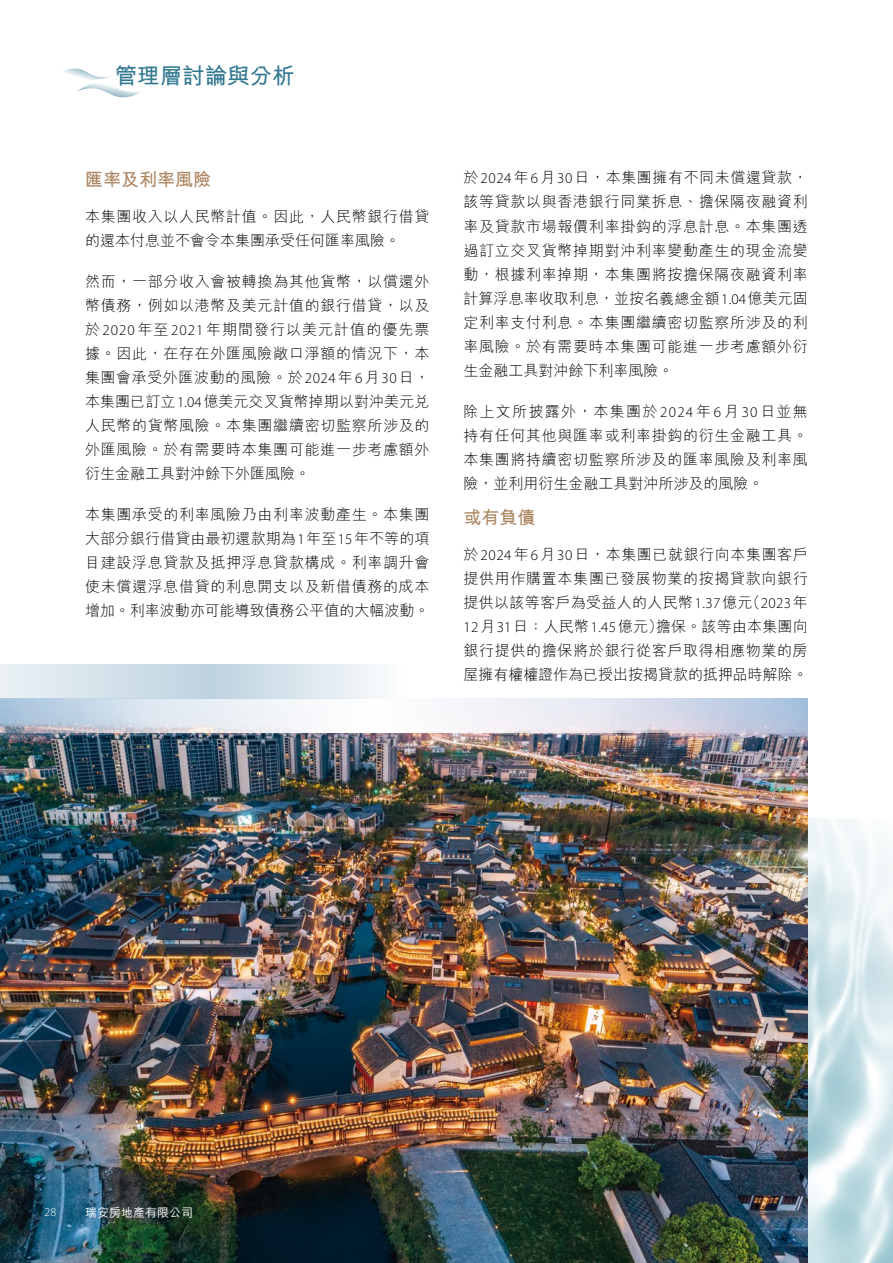
<style>
.page{position:relative;width:893px;height:1263px;background:#fff}
.page>*{position:absolute;margin:0;border:0;box-sizing:border-box;transform-origin:0 0}
.t1{font:700 22.5px "M Hei HK";color:#337992}
.t2{font:700 18px "M Hei HK";color:#ad8663}
.t3{font:300 15px/24px "M Hei HK";letter-spacing:.045em;color:#000;text-align:justify}
.t4{font:300 15px/24px "M Hei HK";color:#000}
.t5{font:500 12px "M Hei HK";color:#fff}
.t6{font:300 12px "Myriad Pro";color:#fff}
.s1{font-family:"Myriad Pro"}
</style>
<div class="page">
<img style="left:808px;top:819px;width:85px;height:444px">
<img style="left:0;top:733px;width:808px;height:530px">
<svg style="left:0;top:698px;width:808px;height:35px"></svg>
<svg style="left:0;top:665px;width:457px;height:34px"></svg>
<svg style="left:63px;top:68px;width:79px;height:29px"></svg>
<h1 class="t1" style="left:115px;top:59px;width:181px">管理層討論與分析</h1>
<p class="t2" style="left:85px;top:166px;width:127px">匯率及利率風險</p>
<p class="t4" style="left:85px;top:204px;width:346px">本集團收入以人民幣計值。因此，人民幣銀行借貸的還本付息並不會令本集團承受任何匯率風險。</p>
<p class="t3" style="left:85px;top:269px;width:346px">然而，一部分收入會被轉換為其他貨幣，以償還外幣債務，例如以港幣及美元計值的銀行借貸，以及於<span class="s1">2020</span>年至<span class="s1">2021</span>年期間發行以美元計值的優先票據。因此，在存在外匯風險敞口淨額的情況下，本集團會承受外匯波動的風險。於<span class="s1">2024</span>年<span class="s1">6</span>月<span class="s1">30</span>日，本集團已訂立<span class="s1">1.04</span>億美元交叉貨幣掉期以對沖美元兌人民幣的貨幣風險。本集團繼續密切監察所涉及的外匯風險。於有需要時本集團可能進一步考慮額外衍生金融工具對沖餘下外匯風險。</p>
<p class="t3" style="left:85px;top:502px;width:346px">本集團承受的利率風險乃由利率波動產生。本集團大部分銀行借貸由最初還款期為<span class="s1">1</span>年至<span class="s1">15</span>年不等的項目建設浮息貸款及抵押浮息貸款構成。利率調升會使未償還浮息借貸的利息開支以及新借債務的成本增加。利率波動亦可能導致債務公平值的大幅波動。</p>
<p class="t3" style="left:463px;top:165px;width:346px">於<span class="s1">2024</span>年<span class="s1">6</span>月<span class="s1">30</span>日，本集團擁有不同未償還貸款，該等貸款以與香港銀行同業拆息、擔保隔夜融資利率及貸款市場報價利率掛鈎的浮息計息。本集團透過訂立交叉貨幣掉期對沖利率變動產生的現金流變動，根據利率掉期，本集團將按擔保隔夜融資利率計算浮息率收取利息，並按名義總金額<span class="s1">1.04</span>億美元固定利率支付利息。本集團繼續密切監察所涉及的利率風險。於有需要時本集團可能進一步考慮額外衍生金融工具對沖餘下利率風險。</p>
<p class="t3" style="left:463px;top:398px;width:346px">除上文所披露外，本集團於<span class="s1">2024</span>年<span class="s1">6</span>月<span class="s1">30</span>日並無持有任何其他與匯率或利率掛鈎的衍生金融工具。本集團將持續密切監察所涉及的匯率風險及利率風險，並利用衍生金融工具對沖所涉及的風險。</p>
<p class="t2" style="left:463px;top:504px;width:73px">或有負債</p>
<p class="t3" style="left:463px;top:542px;width:346px">於<span class="s1">2024</span>年<span class="s1">6</span>月<span class="s1">30</span>日，本集團已就銀行向本集團客戶提供用作購置本集團已發展物業的按揭貸款向銀行提供以該等客戶為受益人的人民幣<span class="s1">1.37</span>億元（<span class="s1">2023</span>年<span class="s1">12</span>月<span class="s1">31</span>日：人民幣<span class="s1">1.45</span>億元）擔保。該等由本集團向銀行提供的擔保將於銀行從客戶取得相應物業的房屋擁有權權證作為已授出按揭貸款的抵押品時解除。</p>
<p class="t6" style="left:45px;top:1205px;width:13px">28</p>
<p class="t5" style="left:85px;top:1203px;width:109px">瑞安房地產有限公司</p>
</div>
